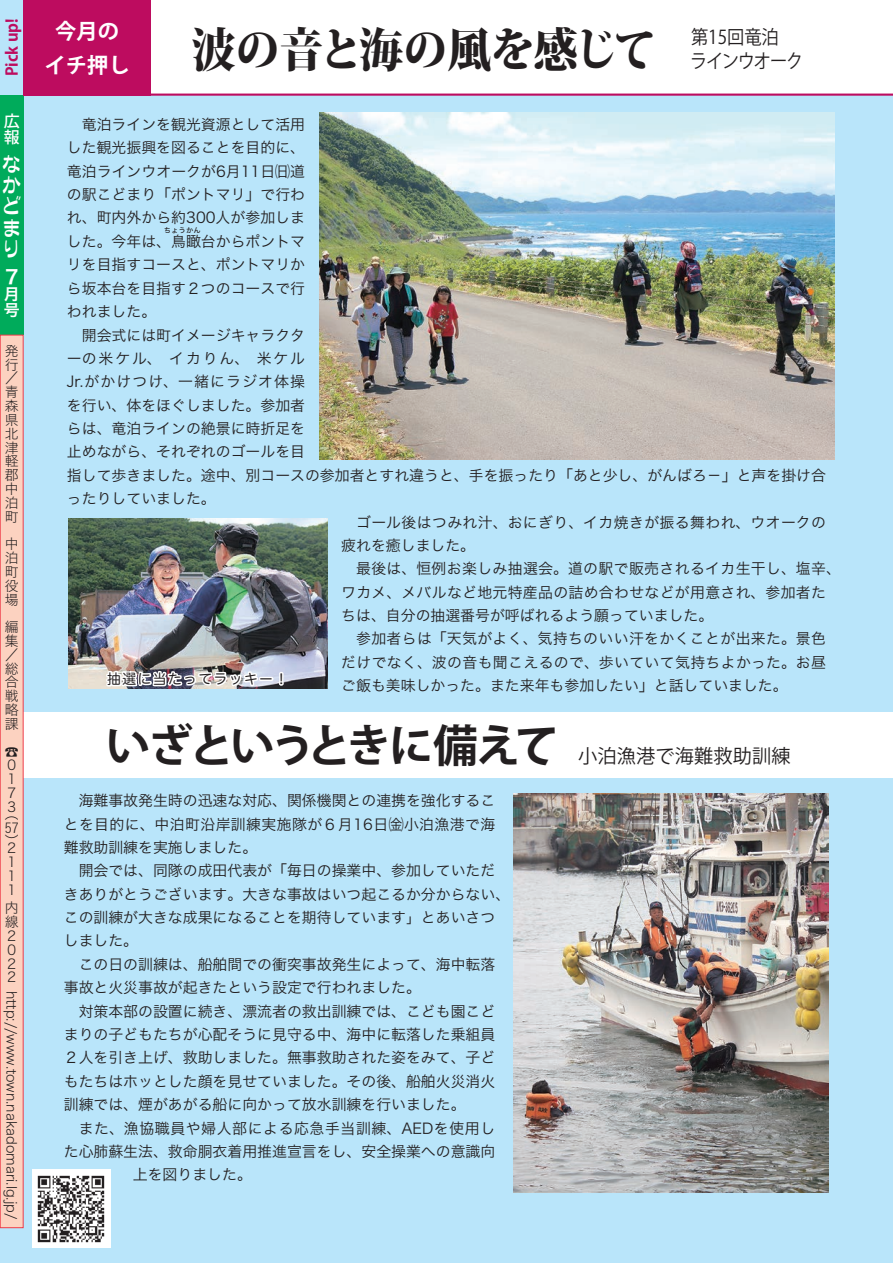
<style>
.page{position:relative;width:893px;height:1263px;background:#b9e5fa}
.page>*{position:absolute;margin:0;border:0;box-sizing:border-box;transform-origin:0 0}
.t1{font:800 46.8px "Koz Min Pro";letter-spacing:-.03em;color:#231f20;scale:.95 1}
.t2{font:700 44.7px "Koz Go Pro";letter-spacing:-.09em;color:#231f20}
.t3{font:700 21.3px/34px "Koz Go Pro";color:#fff;text-align:center}
.t4{font:21.3px/21.3px "CR Cand G Bouquet";color:#fff;text-align:justify;scale:.95 1}
.t5{font:19.2px/24.5px "Koz Go Pro";letter-spacing:-.04em;color:#231f20;scale:.9 1}
.t6{font:19.2px "Koz Go Pro";color:#231f20}
.t7{font:19.2px "Hira Kaku Pro W6";color:#fff}
.t8{font:700 15.9px "Koz Go Pro";color:#bd0c5f}
.t9{font:500 15.9px/15.9px "Koz Go Pro";color:#fff}
.t10{font:15.9px/15.9px "Hira Kaku Pro W6";color:#fff}
.t11{font:14.85px/23.4px "Hira Kaku Pro W3";color:#231f20;text-align:justify}
.t12{font:14.85px "Hira Kaku Pro W3";letter-spacing:.025em;color:#231f20}
.t13{font:14.85px "Hira Kaku Pro W3";letter-spacing:.02em;color:#231f20}
.t14{font:14.85px "Hira Kaku Pro W3";letter-spacing:.04em;color:#231f20}
.t15{font:14.85px "Hira Kaku Pro W3";letter-spacing:.075em;color:#231f20}
.t16{font:14.85px "Hira Kaku Pro W3";letter-spacing:.125em;color:#231f20}
.t17{font:13.8px/13.8px "Hira Kaku Std N W2";color:#231f20;text-align:justify}
.t18{font:13.8px "Hira Maru Pro W4";letter-spacing:.1em;color:#231f20}
.t19{font:500 13.8px "Koz Go Pro";color:#231f20}
.t20{font:7.5px "Hira Kaku Pro W3";color:#231f20}
.s1{font-family:"Koz Go Pro";font-weight:500}
</style>
<div class="page">
<img style="left:320px;top:113px;width:514px;height:346px">
<img style="left:68px;top:519px;width:259px;height:170px">
<img style="left:513px;top:793px;width:315px;height:400px">
<div style="left:11px;top:712px;width:882px;height:66px;background:#fff"></div>
<img style="left:105px;top:638px;width:155px;height:51px">
<div style="left:259px;top:677px;width:14px;height:4px;border:3px solid #fff"></div>
<div style="left:279px;top:672px;width:5px;height:11px;border:3px solid #fff"></div>
<svg style="left:279px;top:681px;width:5px;height:5px"></svg>
<div style="left:0;top:96px;width:23px;height:239px;background:#00ab5b"></div>
<div style="left:0;top:335px;width:23px;height:893px;background:#fcd2c0"></div>
<div style="left:0;top:335px;width:23px;height:893px;border:1px solid #ee3d49"></div>
<div style="left:148px;top:0;width:745px;height:95px;background:#fff"></div>
<hr style="left:146px;top:94px;width:747px;height:2px;background:#bd0c5f">
<div style="left:23px;top:0;width:128px;height:96px;background:#bd0c5f"></div>
<img style="left:32px;top:1169px;width:79px;height:79px">
<p class="t8" style="left:2px;top:76px;width:59px;rotate:-90deg">Pick up!</p>
<h3 class="t3" style="left:45px;top:15px;width:87px">今月のイチ押し</h3>
<h1 class="t1" style="left:191px;top:15px;width:492px">波の音と海の風を感じて</h1>
<p class="t5" style="left:690px;top:25px;width:127px">第15回竜泊<br>ラインウオーク</p>
<p class="t9" style="left:4px;top:114px;width:17px">広報</p>
<h3 class="t4" style="left:2px;top:152px;width:22px">なかどまり</h3>
<p class="t7" style="left:2px;top:259px;width:21px">７</p>
<p class="t10" style="left:4px;top:285px;width:17px">月号</p>
<p class="t17" style="left:5px;top:343px;width:15px">発行／青森県北津軽郡中泊町</p>
<p class="t17" style="left:5px;top:537px;width:15px">中泊町役場</p>
<p class="t17" style="left:5px;top:620px;width:15px">編集／総合戦略課</p>
<p class="t19" style="left:5px;top:743px;width:15px">☎</p>
<p class="t17" style="left:5px;top:758px;width:12px;text-align:left">０<br>１<br>７<br>３</p>
<p class="t17" style="left:5px;top:806px;width:15px">（57）</p>
<p class="t17" style="left:5px;top:841px;width:12px;text-align:left">２<br>１<br>１<br>１</p>
<p class="t17" style="left:5px;top:901px;width:15px;text-align:left">内線<br>２<br>０<br>２<br>２</p>
<p class="t17" style="left:19px;top:991px;width:231px;rotate:90deg">http://www.town.nakadomari.lg.jp/</p>
<p class="t11" style="left:67px;top:112px;width:240px">　竜泊ラインを観光資源として活用した観光振興を図ることを目的に、竜泊ラインウオークが6月11日㈰道の駅こどまり<span class="s1">「</span>ポントマリ<span class="s1">」</span>で行われ、町内外から約300人が参加しました。今年は、鳥瞰台からポントマ</p>
<p class="t20" style="left:164px;top:223px;width:39px">ちょうかん</p>
<p class="t11" style="left:67px;top:252px;width:240px">リを目指すコースと、ポントマリか</p>
<p class="t11" style="left:67px;top:275px;width:240px">ら坂本台を目指す２つのコースで行</p>
<p class="t11" style="left:67px;top:299px;width:91px">われました。</p>
<p class="t11" style="left:67px;top:322px;width:240px">　開会式には町イメージキャラクタ</p>
<p class="t16" style="left:67px;top:345px;width:240px">ーの米ケル、イカりん、米ケル</p>
<p class="t15" style="left:67px;top:368px;width:240px">Jr.がかけつけ、一緒にラジオ体操</p>
<p class="t11" style="left:67px;top:392px;width:240px">を行い、体をほぐしました。参加者</p>
<p class="t11" style="left:67px;top:416px;width:240px">らは、竜泊ラインの絶景に時折足を</p>
<p class="t11" style="left:67px;top:439px;width:240px">止めながら、それぞれのゴールを目</p>
<p class="t11" style="left:67px;top:462px;width:760px">指して歩きました。途中、別コースの参加者とすれ違うと、手を振ったり<span class="s1">「</span>あと少し、がんばろ－<span class="s1">」</span>と声を掛け合</p>
<p class="t11" style="left:67px;top:486px;width:150px">ったりしていました。</p>
<p class="t12" style="left:341px;top:509px;width:486px">　ゴール後はつみれ汁、おにぎり、イカ焼きが振る舞われ、ウオークの</p>
<p class="t11" style="left:341px;top:533px;width:135px">疲れを癒しました。</p>
<p class="t12" style="left:341px;top:555px;width:501px">　最後は、恒例お楽しみ抽選会。道の駅で販売されるイカ生干し、塩辛、</p>
<p class="t13" style="left:341px;top:579px;width:486px">ワカメ、メバルなど地元特産品の詰め合わせなどが用意され、参加者た</p>
<p class="t11" style="left:341px;top:603px;width:374px">ちは、自分の抽選番号が呼ばれるよう願っていました。</p>
<p class="t12" style="left:341px;top:626px;width:486px">　参加者らは<span class="s1">「</span>天気がよく、気持ちのいい汗をかくことが出来た。景色</p>
<p class="t12" style="left:341px;top:649px;width:486px">だけでなく、波の音も聞こえるので、歩いていて気持ちよかった。お昼</p>
<p class="t11" style="left:341px;top:673px;width:448px">ご飯も美味しかった。また来年も参加したい<span class="s1">」</span>と話していました。</p>
<h2 class="t2" style="left:106px;top:717px;width:455px">いざというときに備えて</h2>
<p class="t18" style="left:107px;top:667px;width:183px">抽選に当たってラッキー！</p>
<p class="t6" style="left:578px;top:744px;width:214px">小泊漁港で海難救助訓練</p>
<p class="t11" style="left:64px;top:788px;width:433px">　海難事故発生時の迅速な対応、関係機関との連携を強化するこ</p>
<p class="t12" style="left:64px;top:811px;width:433px">とを目的に、中泊町沿岸訓練実施隊が６月16日㈮小泊漁港で海</p>
<p class="t11" style="left:64px;top:835px;width:195px">難救助訓練を実施しました。</p>
<p class="t11" style="left:64px;top:858px;width:433px">　開会では、同隊の成田代表が<span class="s1">「</span>毎日の操業中、参加していただ</p>
<p class="t11" style="left:64px;top:881px;width:448px">きありがとうございます。大きな事故はいつ起こるか分からない、</p>
<p class="t11" style="left:64px;top:905px;width:433px">この訓練が大きな成果になることを期待しています」とあいさつ</p>
<p class="t11" style="left:64px;top:928px;width:76px">しました。</p>
<p class="t11" style="left:64px;top:951px;width:433px">　この日の訓練は、船舶間での衝突事故発生によって、海中転落</p>
<p class="t11" style="left:64px;top:975px;width:359px">事故と火災事故が起きたという設定で行われました。</p>
<p class="t11" style="left:64px;top:998px;width:433px">　対策本部の設置に続き、漂流者の救出訓練では、こども園こど</p>
<p class="t11" style="left:64px;top:1022px;width:433px">まりの子どもたちが心配そうに見守る中、海中に転落した乗組員</p>
<p class="t11" style="left:64px;top:1045px;width:433px">２人を引き上げ、救助しました。無事救助された姿をみて、子ど</p>
<p class="t11" style="left:64px;top:1068px;width:433px">もたちはホッとした顔を見せていました。その後、船舶火災消火</p>
<p class="t11" style="left:64px;top:1092px;width:403px">訓練では、煙があがる船に向かって放水訓練を行いました。</p>
<p class="t14" style="left:64px;top:1115px;width:433px">　また、漁協職員や婦人部による応急手当訓練、AEDを使用し</p>
<p class="t11" style="left:64px;top:1138px;width:433px">た心肺蘇生法、救命胴衣着用推進宣言をし、安全操業への意識向</p>
<p class="t11" style="left:133px;top:1162px;width:121px">上を図りました。</p>
</div>
